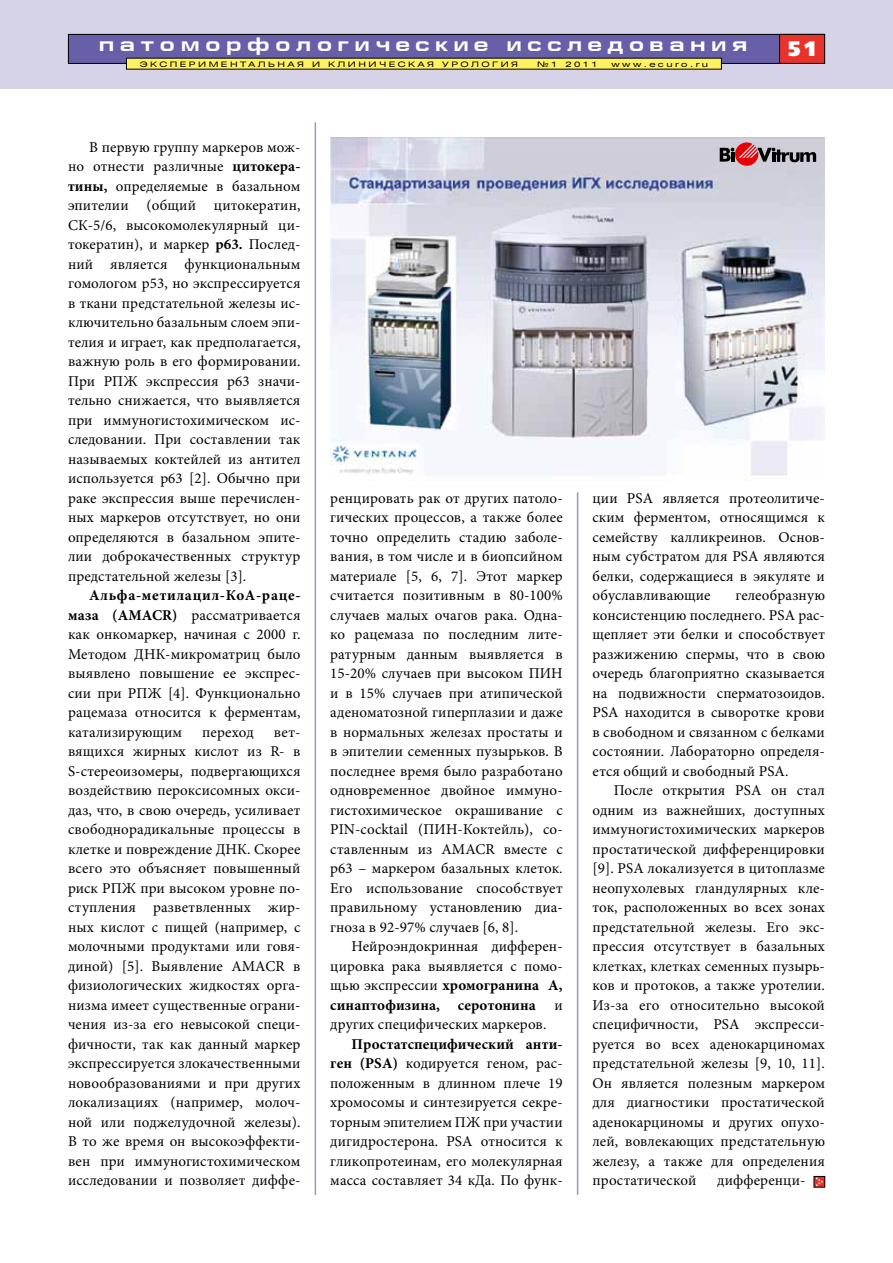
<style>
.page{position:relative;width:893px;height:1263px;background:#fff}
.page>*{position:absolute;margin:0;border:0;box-sizing:border-box;transform-origin:0 0}
.t1{font:21px "Free Set Black C";color:#fff}
.t2{font:700 19.5px "Europe Ext";letter-spacing:.3em;color:#fff}
.t3{font:15px/19.5px "Minion Pro";letter-spacing:.005em;color:#000;text-align:justify}
.t4{font:7.5px "Helios Ext";letter-spacing:.26em;color:#000;scale:1.25 1}
.s1{font-weight:700}
</style>
<div class="page">
<div style="left:0;top:0;width:893px;height:89px;background:#d6d3e9"></div>
<div style="left:68px;top:34px;width:757px;height:29px;background:#6760a9"></div>
<div style="left:68px;top:34px;width:757px;height:30px;border:1px solid #000"></div>
<div style="left:780px;top:34px;width:45px;height:29px;background:#e7332c"></div>
<div style="left:779px;top:34px;width:46px;height:30px;border:1px solid #000"></div>
<svg style="left:126px;top:58px;width:596px;height:12px;background:#d9cd55"></svg>
<div style="left:814px;top:1176px;width:11px;height:11px;border:1px solid #000"></div>
<svg style="left:816px;top:1177px;width:7px;height:9px"></svg>
<hr style="left:577px;top:492px;width:1px;height:703px;background:#9e95c7">
<hr style="left:315px;top:122px;width:1px;height:1073px;background:#9e95c7">
<img style="left:330px;top:137px;width:495px;height:344px">
<svg style="left:720px;top:142px;width:96px;height:24px;background:#9f7b83"></svg>
<h2 class="t2" style="left:99px;top:33px;width:650px">патоморфологические исследования</h2>
<p class="t4" style="left:140px;top:59px;width:145px">ЭксперименТАЛЬН АЯ И</p>
<p class="t4" style="left:328px;top:59px;width:25px">КЛИНИ</p>
<p class="t4" style="left:379px;top:59px;width:16px">Ч ЕСК</p>
<p class="t4" style="left:418px;top:59px;width:82px">АЯ УР ОЛОГИ Я</p>
<p class="t4" style="left:537px;top:59px;width:50px">№1 2011</p>
<p class="t4" style="left:611px;top:59px;width:79px">www.ecuro.ru</p>
<h1 class="t1" style="left:786px;top:37px;width:33px">51</h1>
<p class="t3" style="left:68px;top:137px;width:234px;text-indent:21px">В первую группу маркеров мож&shy;но отнести различные <span class="s1">цитокера&shy;тины,</span> определяемые в базальном эпителии (общий цитокератин, СК-5/6, высокомолекулярный ци&shy;токератин), и маркер <span class="s1">р63.</span> Послед&shy;ний является функциональным гомологом p53, но экспрессируется в ткани предстательной железы ис&shy;ключительно базальным слоем эпи&shy;телия и играет, как предполагается, важную роль в его формировании.<br>При РПЖ экспрессия p63 значи&shy;тельно снижается, что выявляется при иммуногистохимическом ис&shy;следовании. При составлении так называемых коктейлей из антител используется р63 [2]. Обычно при раке экспрессия выше перечислен&shy;ных маркеров отсутствует, но они определяются в базальном эпите&shy;лии доброкачественных структур предстательной железы [3].</p>
<p class="t3" style="left:68px;top:586px;width:234px;text-indent:21px"><span class="s1">Альфа-метилацил-КоА-раце&shy;маза (AMACR)</span> рассматривается как онкомаркер, начиная с 2000 г.<br>Методом ДНК-микроматриц было выявлено повышение ее экспрес&shy;сии при РПЖ [4]. Функционально рацемаза относится к ферментам, катализирующим</p>
<p class="t3" style="left:202px;top:722px;width:53px">переход</p>
<p class="t3" style="left:68px;top:722px;width:234px;text-indent:206px">вет&shy;вящихся жирных кислот из R- в S-стереоизомеры, подвергающихся воздействию пероксисомных окси&shy;даз, что, в свою очередь, усиливает свободнорадикальные процессы в клетке и повреждение ДНК. Скорее всего это объясняет повышенный риск РПЖ при высоком уровне по&shy;ступления разветвленных жир&shy;ных кислот с пищей (например, с молочными продуктами или говя&shy;диной) [5]. Выявление AMACR в физиологических жидкостях орга&shy;низма имеет существенные ограни&shy;чения из-за его невысокой специ&shy;фичности, так как данный маркер экспрессируется злокачественными новообразованиями и при других локализациях (например, молоч&shy;ной или поджелудочной железы).<br>В то же время он высокоэффекти&shy;вен при иммуногистохимическом исследовании и позволяет диффе-</p>
<p class="t3" style="left:330px;top:488px;width:234px">ренцировать рак от других патоло&shy;гических процессов, а также более точно определить стадию заболе&shy;вания, в том числе и в биопсийном материале [5, 6, 7]. Этот маркер считается позитивным в 80-100% случаев малых очагов рака. Одна&shy;ко рацемаза по последним лите&shy;ратурным данным выявляется в 15-20% случаев при высоком ПИН и в 15% случаев при атипической аденоматозной гиперплазии и даже в нормальных железах простаты и в эпителии семенных пузырьков. В последнее время было разработано одновременное двойное иммуно&shy;гистохимическое окрашивание с PIN-cocktail (ПИН-Коктейль), со&shy;ставленным из AMACR вместе с р63 – маркером базальных клеток.<br>Его использование способствует правильному установлению диа&shy;гноза в 92-97% случаев [6, 8].</p>
<p class="t3" style="left:330px;top:937px;width:234px;text-indent:21px">Нейроэндокринная дифферен&shy;цировка рака выявляется с помо&shy;щью экспрессии <span class="s1">хромогранина А, синаптофизина, серотонина</span> и других специфических маркеров.</p>
<p class="t3" style="left:330px;top:1034px;width:234px;text-indent:21px"><span class="s1">Простатспецифический анти&shy;ген (PSA)</span> кодируется геном, рас&shy;положенным в длинном плече 19 хромосомы и синтезируется секре&shy;торным эпителием ПЖ при участии дигидростерона. PSA относится к гликопротеинам, его молекулярная масса составляет 34 кДа. По функ-</p>
<p class="t3" style="left:592px;top:488px;width:234px">ции PSA является протеолитиче&shy;ским ферментом, относящимся к семейству калликреинов. Основ&shy;ным субстратом для PSA являются белки, содержащиеся в эякуляте и обуславливающие</p>
<p class="t3" style="left:592px;top:586px;width:234px;text-indent:143px">гелеобразную консистенцию последнего. PSA рас&shy;щепляет эти белки и способствует разжижению спермы, что в свою очередь благоприятно сказывается на подвижности сперматозоидов.<br>PSA находится в сыворотке крови в свободном и связанном с белками состоянии. Лабораторно определя&shy;ется общий и свободный PSA.</p>
<p class="t3" style="left:592px;top:781px;width:234px;text-indent:21px">После открытия PSA он стал одним из важнейших, доступных иммуногистохимических маркеров простатической дифференцировки [9]. PSA локализуется в цитоплазме неопухолевых гландулярных кле&shy;ток, расположенных во всех зонах предстательной железы. Его экс&shy;прессия отсутствует в базальных клетках, клетках семенных пузырь&shy;ков и протоков, а также уротелии.<br>Из-за его относительно высокой специфичности, PSA экспресси&shy;руется во всех аденокарциномах предстательной железы [9, 10, 11].<br>Он является полезным маркером для диагностики простатической аденокарциномы и других опухо&shy;лей, вовлекающих предстательную железу, а также для определения простатической</p>
<p class="t3" style="left:717px;top:1171px;width:90px">дифференци-</p>
</div>
